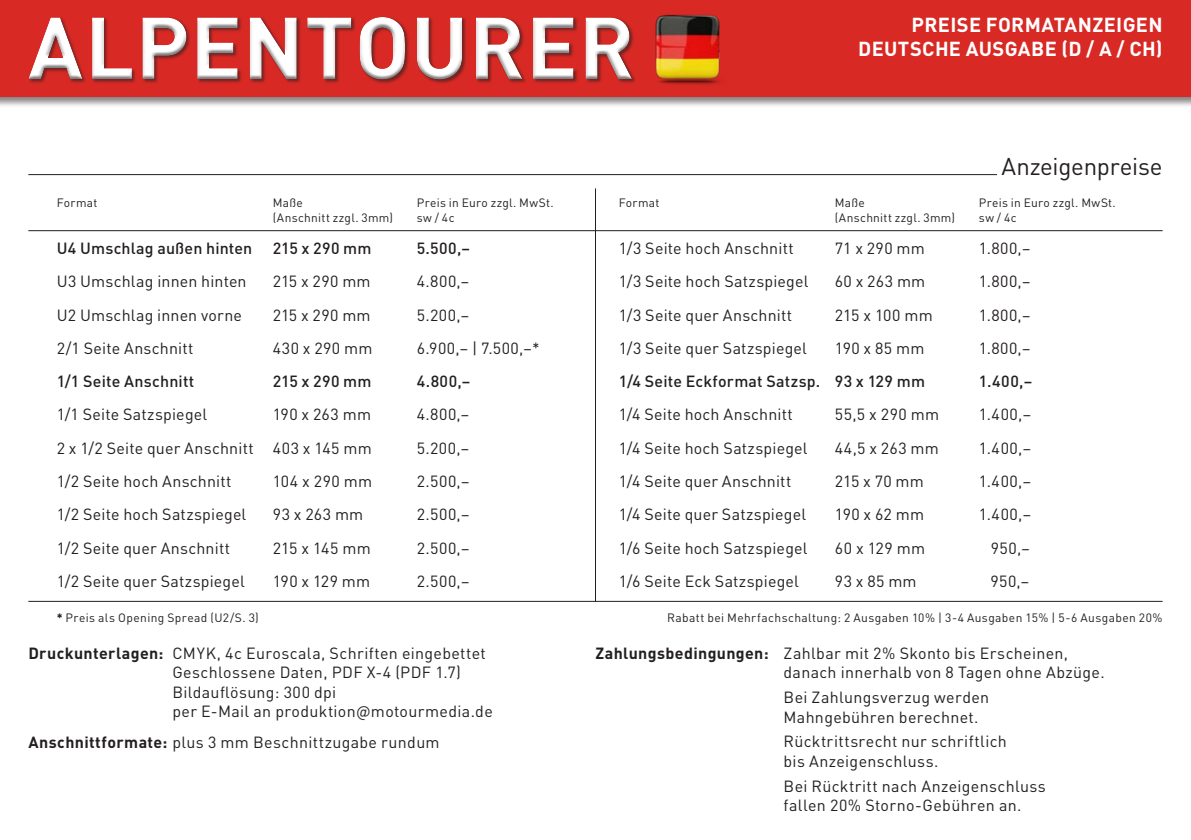
<style>
.page{position:relative;width:1191px;height:840px;background:#fff}
.page>*{position:absolute;margin:0;border:0;box-sizing:border-box;transform-origin:0 0}
.t1{font:24px "DIN Pro";letter-spacing:-.01em;color:#231f20}
.t2{font:700 20px/24px "DIN Pro";letter-spacing:.015em;color:#fff;text-align:right}
.t3{font:16px/19.2px "DIN Pro";letter-spacing:.02em;color:#231f20}
.t4{font:500 16px "DIN Pro";letter-spacing:.01em;color:#231f20}
.t5{font:12px "DIN Pro";letter-spacing:.03em;color:#231f20}
.s1{font-weight:700}
</style>
<div class="page">
<div style="left:0;top:0;width:1191px;height:108px;background:#231f20;opacity:.55"></div>
<div style="left:0;top:0;width:1191px;height:96px;background:#d82924"></div>
<div style="left:28px;top:16px;width:608px;height:68px;background:#231f20;opacity:.55"></div>
<div style="left:28px;top:16px;width:606px;height:62px;background:#fff;opacity:.15"></div>
<div style="left:28px;top:20px;width:606px;height:62px;background:#231f20;opacity:.55"></div>
<hr style="left:28px;top:174px;width:969px;height:1px;background:#231f20">
<hr style="left:28px;top:230px;width:1134px;height:1px;background:#231f20">
<hr style="left:28px;top:600px;width:1134px;height:1px;background:#231f20">
<hr style="left:595px;top:188px;width:1px;height:413px;background:#231f20">
<img style="left:655px;top:14px;width:66px;height:71px">
<p class="t2" style="left:858px;top:12px;width:306px">PREISE FORMATANZEIGEN<br>DEUTSCHE AUSGABE (D / A / CH)</p>
<p class="t5" style="left:57px;top:195px;width:42px">Format</p>
<p class="t5" style="left:273px;top:195px;width:31px">Maße</p>
<p class="t5" style="left:417px;top:195px;width:138px">Preis in Euro zzgl. MwSt.</p>
<p class="t5" style="left:273px;top:209px;width:122px">(Anschnitt zzgl. 3mm)</p>
<p class="t5" style="left:417px;top:209px;width:39px">sw / 4c</p>
<p class="t4" style="left:57px;top:237px;width:197px">U4 Umschlag außen hinten</p>
<p class="t4" style="left:273px;top:237px;width:100px">215 x 290 mm</p>
<p class="t4" style="left:417px;top:237px;width:55px">5.500,–</p>
<p class="t3" style="left:57px;top:271px;width:191px">U3 Umschlag innen hinten</p>
<p class="t3" style="left:273px;top:271px;width:99px">215 x 290 mm</p>
<p class="t3" style="left:417px;top:271px;width:54px">4.800,–</p>
<p class="t3" style="left:57px;top:304px;width:187px">U2 Umschlag innen vorne</p>
<p class="t3" style="left:273px;top:304px;width:99px">215 x 290 mm</p>
<p class="t3" style="left:417px;top:304px;width:54px">5.200,–</p>
<p class="t3" style="left:57px;top:337px;width:138px">2/1 Seite Anschnitt</p>
<p class="t3" style="left:273px;top:337px;width:101px">430 x 290 mm</p>
<p class="t3" style="left:417px;top:337px;width:124px">6.900,– | 7.500,–*</p>
<p class="t4" style="left:57px;top:370px;width:139px">1/1 Seite Anschnitt</p>
<p class="t4" style="left:273px;top:370px;width:100px">215 x 290 mm</p>
<p class="t4" style="left:417px;top:370px;width:55px">4.800,–</p>
<p class="t3" style="left:57px;top:404px;width:152px">1/1 Seite Satzspiegel</p>
<p class="t3" style="left:273px;top:404px;width:100px">190 x 263 mm</p>
<p class="t3" style="left:417px;top:404px;width:54px">4.800,–</p>
<p class="t3" style="left:57px;top:437px;width:316px">2 x 1/2 Seite quer Anschnitt 403 x 145 mm</p>
<p class="t3" style="left:417px;top:437px;width:54px">5.200,–</p>
<p class="t3" style="left:57px;top:470px;width:176px">1/2 Seite hoch Anschnitt</p>
<p class="t3" style="left:273px;top:470px;width:101px">104 x 290 mm</p>
<p class="t3" style="left:417px;top:470px;width:54px">2.500,–</p>
<p class="t3" style="left:57px;top:504px;width:191px">1/2 Seite hoch Satzspiegel</p>
<p class="t3" style="left:273px;top:504px;width:92px">93 x 263 mm</p>
<p class="t3" style="left:417px;top:504px;width:54px">2.500,–</p>
<p class="t3" style="left:57px;top:537px;width:175px">1/2 Seite quer Anschnitt</p>
<p class="t3" style="left:273px;top:537px;width:100px">215 x 145 mm</p>
<p class="t3" style="left:417px;top:537px;width:54px">2.500,–</p>
<p class="t3" style="left:57px;top:570px;width:190px">1/2 Seite quer Satzspiegel</p>
<p class="t3" style="left:273px;top:570px;width:99px">190 x 129 mm</p>
<p class="t3" style="left:417px;top:570px;width:54px">2.500,–</p>
<h1 class="t1" style="left:1001px;top:149px;width:163px">Anzeigenpreise</h1>
<p class="t5" style="left:619px;top:195px;width:42px">Format</p>
<p class="t5" style="left:835px;top:195px;width:31px">Maße</p>
<p class="t5" style="left:979px;top:195px;width:138px">Preis in Euro zzgl. MwSt.</p>
<p class="t5" style="left:835px;top:209px;width:122px">(Anschnitt zzgl. 3mm)</p>
<p class="t5" style="left:979px;top:209px;width:39px">sw / 4c</p>
<p class="t3" style="left:619px;top:238px;width:176px">1/3 Seite hoch Anschnitt</p>
<p class="t3" style="left:835px;top:238px;width:92px">71 x 290 mm</p>
<p class="t3" style="left:979px;top:238px;width:53px">1.800,–</p>
<p class="t3" style="left:619px;top:271px;width:191px">1/3 Seite hoch Satzspiegel</p>
<p class="t3" style="left:835px;top:271px;width:92px">60 x 263 mm</p>
<p class="t3" style="left:979px;top:271px;width:53px">1.800,–</p>
<p class="t3" style="left:619px;top:304px;width:175px">1/3 Seite quer Anschnitt</p>
<p class="t3" style="left:835px;top:304px;width:100px">215 x 100 mm</p>
<p class="t3" style="left:979px;top:304px;width:53px">1.800,–</p>
<p class="t3" style="left:619px;top:337px;width:190px">1/3 Seite quer Satzspiegel</p>
<p class="t3" style="left:835px;top:337px;width:91px">190 x 85 mm</p>
<p class="t3" style="left:979px;top:337px;width:53px">1.800,–</p>
<p class="t4" style="left:619px;top:370px;width:308px">1/4 Seite Eckformat Satzsp. 93 x 129 mm</p>
<p class="t4" style="left:979px;top:370px;width:55px">1.400,–</p>
<p class="t3" style="left:619px;top:404px;width:176px">1/4 Seite hoch Anschnitt</p>
<p class="t3" style="left:835px;top:404px;width:106px">55,5 x 290 mm</p>
<p class="t3" style="left:979px;top:404px;width:54px">1.400,–</p>
<p class="t3" style="left:619px;top:437px;width:190px">1/4 Seite hoch Satzspiegel</p>
<p class="t3" style="left:835px;top:437px;width:105px">44,5 x 263 mm</p>
<p class="t3" style="left:979px;top:437px;width:54px">1.400,–</p>
<p class="t3" style="left:619px;top:470px;width:174px">1/4 Seite quer Anschnitt</p>
<p class="t3" style="left:835px;top:470px;width:90px">215 x 70 mm</p>
<p class="t3" style="left:979px;top:470px;width:54px">1.400,–</p>
<p class="t3" style="left:619px;top:504px;width:189px">1/4 Seite quer Satzspiegel</p>
<p class="t3" style="left:835px;top:504px;width:91px">190 x 62 mm</p>
<p class="t3" style="left:979px;top:504px;width:54px">1.400,–</p>
<p class="t3" style="left:619px;top:537px;width:190px">1/6 Seite hoch Satzspiegel</p>
<p class="t3" style="left:835px;top:537px;width:92px">60 x 129 mm</p>
<p class="t3" style="left:990px;top:537px;width:41px">950,–</p>
<p class="t3" style="left:619px;top:570px;width:182px">1/6 Seite Eck Satzspiegel</p>
<p class="t3" style="left:835px;top:570px;width:83px">93 x 85 mm</p>
<p class="t3" style="left:990px;top:570px;width:40px">950,–</p>
<p class="t5" style="left:57px;top:609px;width:204px"><span class="s1">*</span> Preis als Opening Spread (U2/S. 3)</p>
<p class="t5" style="left:667px;top:609px;width:497px">Rabatt bei Mehrfachschaltung: 2 Ausgaben 10% | 3-4 Ausgaben 15% | 5-6 Ausgaben 20%</p>
<p class="t3" style="left:172px;top:642px;width:322px;text-indent:-144px"><span class="s1">Druckunterlagen:</span> CMYK, 4c Euroscala, Schriften eingebettet Geschlossene Daten, PDF X-4 (PDF 1.7)<br>Bildauflösung: 300 dpi<br>per E-Mail an produktion@motourmedia.de</p>
<p class="t3" style="left:28px;top:731px;width:413px"><span class="s1">Anschnittformate:</span> plus 3 mm Beschnittzugabe rundum</p>
<p class="t3" style="left:783px;top:642px;width:322px;text-indent:-188px"><span class="s1">Zahlungsbedingungen:</span> Zahlbar mit 2% Skonto bis Erscheinen, danach innerhalb von 8 Tagen ohne Abzüge.</p>
<p class="t3" style="left:783px;top:687px;width:207px">Bei Zahlungsverzug werden<br>Mahngebühren berechnet.</p>
<p class="t3" style="left:783px;top:731px;width:225px">Rücktrittsrecht nur schriftlich bis Anzeigenschluss.</p>
<p class="t3" style="left:783px;top:775px;width:264px">Bei Rücktritt nach Anzeigenschluss fallen 20% Storno-Gebühren an.</p>
</div>
